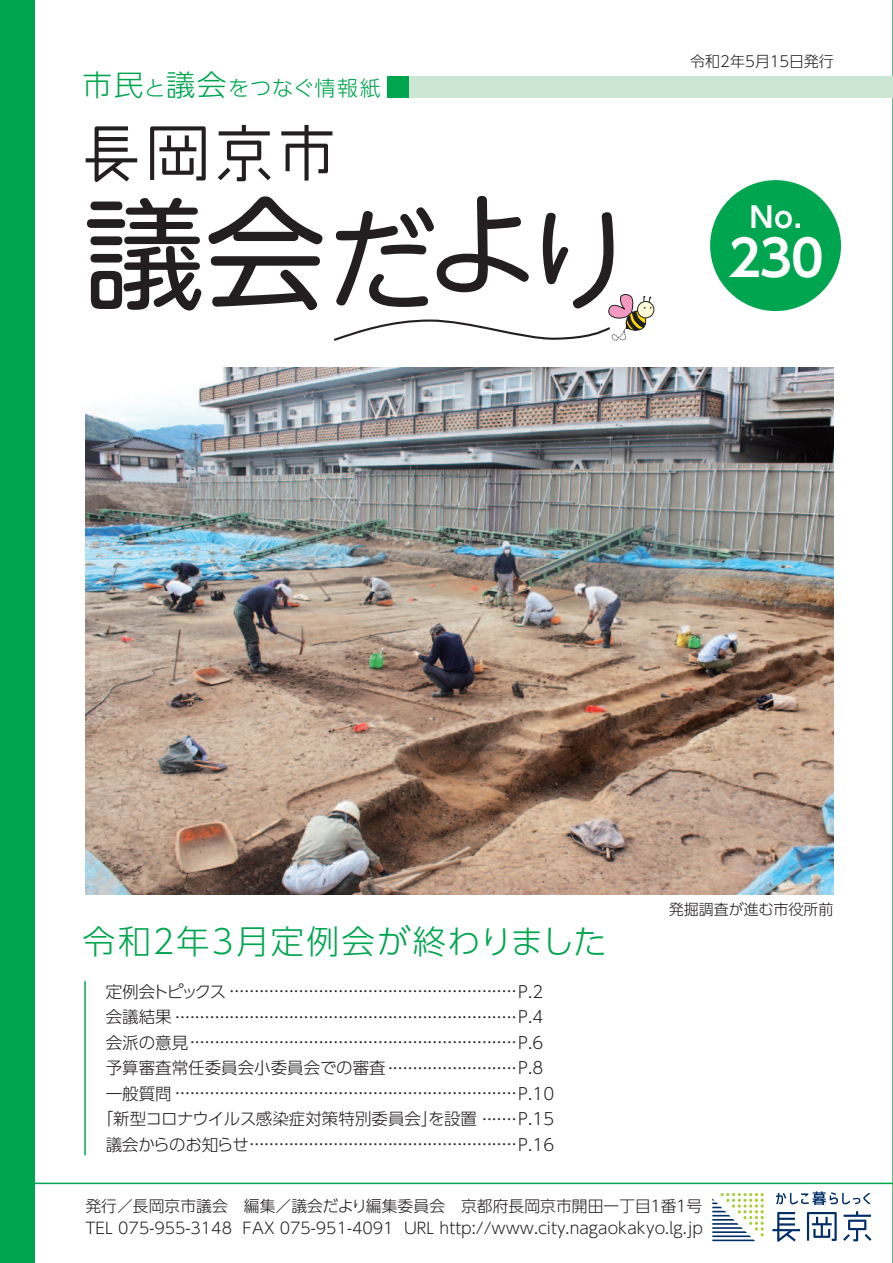
<style>
.page{position:relative;width:893px;height:1263px;background:#fff}
.page>*{position:absolute;margin:0;border:0;box-sizing:border-box;transform-origin:0 0}
.t1{font:111px "UD Shin M Go Pro";color:#231f20}
.t2{font:700 49.5px "UD Shin Go Pro De";color:#fff}
.t3{font:300 33px "UD Shin Go Pro";letter-spacing:.055em;color:#00a54f}
.t4{font:700 28.5px "UD Shin Go Pro De";color:#fff}
.t5{font:300 21px "UD Shin Go Pro";letter-spacing:.05em;color:#00a54f}
.t6{font:300 16.5px "UD Shin Go Pro";color:#231f20}
.t7{font:300 16.5px "UD Shin Go Pro";letter-spacing:-.03em;color:#231f20}
.t8{font:300 16.5px "UD Shin Go Pro";letter-spacing:-.115em;color:#231f20}
.t9{font:300 15.75px/22.4px "UD Shin Go Pro";color:#231f20}
.t10{font:300 15px "UD Shin Go Pro";color:#231f20}
.t11{font:300 12.75px "UD Shin Go Pro";color:#231f20}
.s1{font-size:29.4px}
.s2{font-size:121.5px}
</style>
<div class="page">
<div style="left:387px;top:76px;width:506px;height:21px;background:#cbe6d3"></div>
<div style="left:387px;top:76px;width:22px;height:21px;background:#00a54f"></div>
<div style="left:710px;top:180px;width:131px;height:131px;background:#00a54f;border-radius:50%"></div>
<hr style="left:84px;top:981px;width:2px;height:174px;background:#00a54f">
<div style="left:0;top:0;width:34px;height:1263px;background:#00a54f"></div>
<hr style="left:0;top:1182px;width:893px;height:2px;background:#00a54f">
<svg style="left:712px;top:1193px;width:52px;height:48px"></svg>
<svg style="left:843px;top:1211px;width:28px;height:30px"></svg>
<svg style="left:772px;top:1212px;width:28px;height:30px"></svg>
<svg style="left:807px;top:1212px;width:30px;height:29px"></svg>
<svg style="left:776px;top:1191px;width:95px;height:14px"></svg>
<svg style="left:219px;top:125px;width:51px;height:10px"></svg>
<svg style="left:218px;top:141px;width:53px;height:40px"></svg>
<svg style="left:86px;top:126px;width:51px;height:56px"></svg>
<svg style="left:150px;top:126px;width:56px;height:54px"></svg>
<svg style="left:281px;top:125px;width:51px;height:56px"></svg>
<img style="left:85px;top:368px;width:748px;height:526px">
<svg style="left:637px;top:301px;width:17px;height:17px"></svg>
<div style="left:637px;top:301px;width:17px;height:17px;border:1px solid #231f20;border-radius:50%"></div>
<svg style="left:333px;top:294px;width:318px;height:47px"></svg>
<h3 class="t5" style="left:83px;top:71px;width:300px"><span class="s1">市民</span>と<span class="s1">議会</span>をつなぐ情報紙</h3>
<p class="t10" style="left:690px;top:49px;width:145px">令和2年5月15日発行</p>
<h1 class="t1" style="left:83px;top:169px;width:552px"><span class="s2">議会</span>だより</h1>
<h3 class="t4" style="left:750px;top:194px;width:54px">No.</h3>
<h2 class="t2" style="left:728px;top:217px;width:97px">230</h2>
<h3 class="t3" style="left:83px;top:915px;width:525px">令和２年3月定例会が終わりました</h3>
<p class="t6" style="left:518px;top:978px;width:27px">P.2</p>
<p class="t8" style="left:106px;top:978px;width:122px">定例会トピックス</p>
<p class="t11" style="left:226px;top:981px;width:296px">・・・・・・・・・・・・・・・・・・・・・・・・・・・・・・・・・・・・・・・・・・・・・・・・・・・・・・・・・・</p>
<p class="t6" style="left:106px;top:1004px;width:67px">会議結果</p>
<p class="t6" style="left:518px;top:1004px;width:27px">P.4</p>
<p class="t11" style="left:171px;top:1007px;width:351px">・・・・・・・・・・・・・・・・・・・・・・・・・・・・・・・・・・・・・・・・・・・・・・・・・・・・・・・・・・・・・・・・・・・・・</p>
<p class="t6" style="left:106px;top:1029px;width:84px">会派の意見</p>
<p class="t6" style="left:518px;top:1029px;width:27px">P.6</p>
<p class="t11" style="left:186px;top:1032px;width:336px">・・・・・・・・・・・・・・・・・・・・・・・・・・・・・・・・・・・・・・・・・・・・・・・・・・・・・・・・・・・・・・・・・・</p>
<p class="t6" style="left:106px;top:1055px;width:281px">予算審査常任委員会小委員会での審査</p>
<p class="t6" style="left:518px;top:1055px;width:27px">P.8</p>
<p class="t11" style="left:384px;top:1058px;width:138px">・・・・・・・・・・・・・・・・・・・・・・・・・・</p>
<p class="t6" style="left:106px;top:1080px;width:67px">一般質問</p>
<p class="t6" style="left:518px;top:1080px;width:37px">P.10</p>
<p class="t11" style="left:171px;top:1083px;width:351px">・・・・・・・・・・・・・・・・・・・・・・・・・・・・・・・・・・・・・・・・・・・・・・・・・・・・・・・・・・・・・・・・・・・・・</p>
<p class="t6" style="left:97px;top:1106px;width:382px">「新型コロナウイルス感染症対策特別委員会を設置</p>
<p class="t6" style="left:421px;top:1106px;width:18px">」</p>
<p class="t6" style="left:518px;top:1106px;width:37px">P.15</p>
<p class="t11" style="left:478px;top:1109px;width:44px">・・・・・・・</p>
<p class="t7" style="left:106px;top:1131px;width:145px">議会からのお知らせ</p>
<p class="t6" style="left:518px;top:1131px;width:37px">P.16</p>
<p class="t11" style="left:245px;top:1134px;width:277px">・・・・・・・・・・・・・・・・・・・・・・・・・・・・・・・・・・・・・・・・・・・・・・・・・・・・・・</p>
<p class="t10" style="left:669px;top:897px;width:166px">発掘調査が進む市役所前</p>
<p class="t9" style="left:404px;top:1194px;width:300px;text-indent:-319px">発行／長岡京市議会　編集／議会だより編集委員会　京都府長岡京市開田一丁目<br>URL http://www.city.nagaokakyo l g. .jp</p>
<p class="t9" style="left:661px;top:1194px;width:17px">番</p>
<p class="t9" style="left:686px;top:1194px;width:17px">号</p>
<p class="t9" style="left:648px;top:1194px;width:17px">１</p>
<p class="t9" style="left:674px;top:1194px;width:17px">１</p>
<p class="t9" style="left:85px;top:1217px;width:148px">TEL 075-955-3148</p>
<p class="t9" style="left:243px;top:1217px;width:153px">FAX 075-951-4091</p>
</div>
